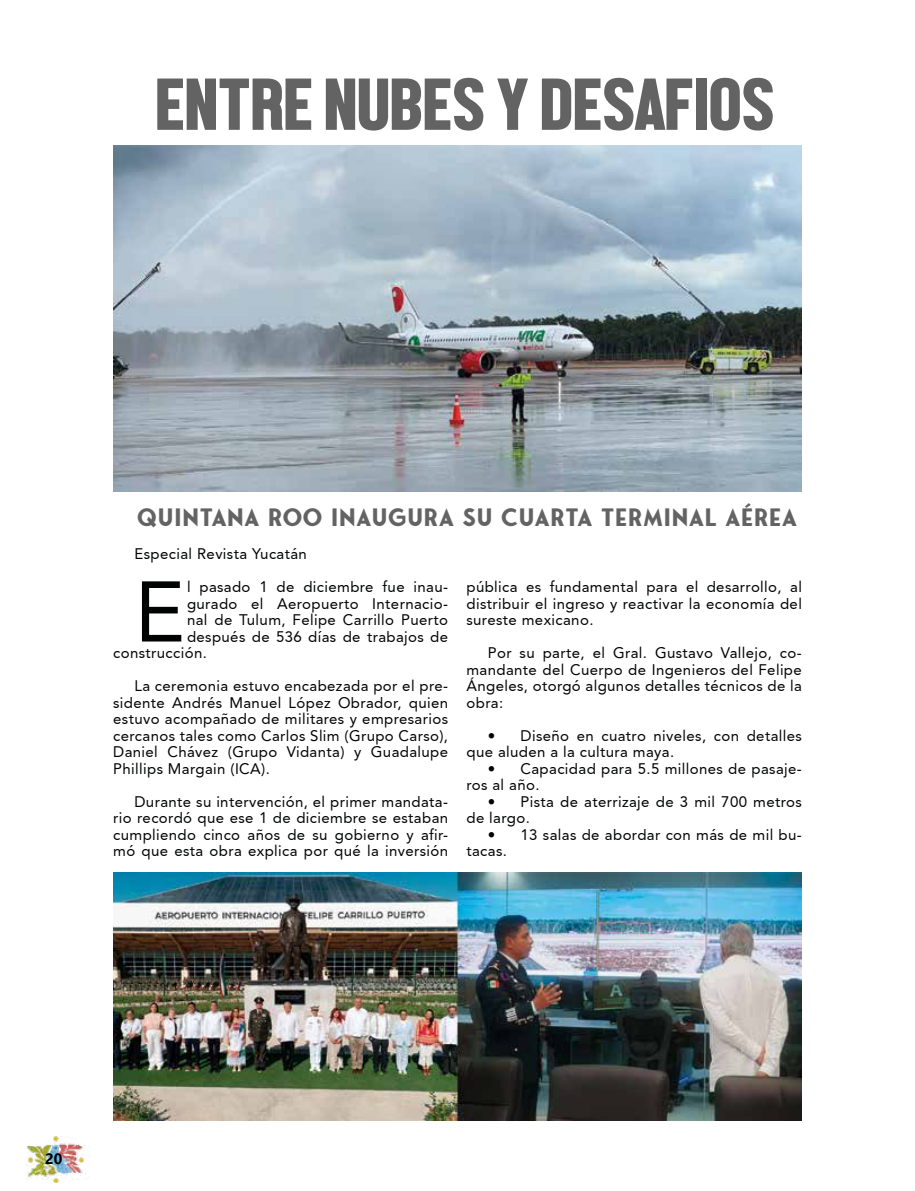
<style>
.page{position:relative;width:915px;height:1191px;background:#fff}
.page>*{position:absolute;margin:0;border:0;box-sizing:border-box;transform-origin:0 0}
.t1{font:italic 84.9px "Avenir";color:#010202}
.t2{font:75px "Front Page Neue";color:#646363}
.t3{font:700 24px "Fonseca";color:#646363}
.t4{font:italic 15px/16.5px "Avenir";letter-spacing:.025em;color:#010202;text-align:justify}
.t5{font:700 15px "Segoe UI";color:#000}
</style>
<div class="page">
<img style="left:113px;top:146px;width:688px;height:346px">
<img style="left:113px;top:872px;width:688px;height:248px">
<img style="left:26px;top:1136px;width:63px;height:46px">
<h2 class="t2" style="left:157px;top:63px;width:620px">ENTRE NUBES Y DESAFIOS</h2>
<h3 class="t3" style="left:137px;top:502px;width:662px">QUINTANA ROO INAUGURA SU CUARTA TERMINAL AÉREA</h3>
<p class="t4" style="left:134px;top:545px;width:174px">Especial Revista Yucatán</p>
<h1 class="t1" style="left:134px;top:562px;width:52px">E</h1>
<p class="t4" style="left:187px;top:578px;width:262px">l pasado 1 de diciembre fue inau-</p>
<p class="t4" style="left:187px;top:595px;width:262px">gurado el Aeropuerto Internacio-</p>
<p class="t4" style="left:187px;top:611px;width:262px">nal de Tulum, Felipe Carrillo Puerto</p>
<p class="t4" style="left:187px;top:628px;width:262px">después de 536 días de trabajos de</p>
<p class="t4" style="left:113px;top:644px;width:95px">construcción.</p>
<p class="t4" style="left:113px;top:677px;width:336px;text-indent:21px">La ceremonia estuvo encabezada por el pre&shy;sidente Andrés Manuel López Obrador, quien estuvo acompañado de militares y empresarios cercanos tales como Carlos Slim (Grupo Carso), Daniel Chávez (Grupo Vidanta) y Guadalupe Phillips Margain (ICA).</p>
<p class="t4" style="left:113px;top:793px;width:336px;text-indent:21px">Durante su intervención, el primer mandata&shy;rio recordó que ese 1 de diciembre se estaban cumpliendo cinco años de su gobierno y afir&shy;mó que esta obra explica por qué la inversión</p>
<p class="t4" style="left:466px;top:578px;width:337px">pública es fundamental para el desarrollo, al distribuir el ingreso y reactivar la economía del sureste mexicano.</p>
<p class="t4" style="left:466px;top:644px;width:337px;text-indent:21px">Por su parte, el Gral. Gustavo Vallejo, co&shy;mandante del Cuerpo de Ingenieros del Felipe Ángeles, otorgó algunos detalles técnicos de la obra:</p>
<p class="t4" style="left:466px;top:727px;width:337px;text-indent:21px">• Diseño en cuatro niveles, con detalles que aluden a la cultura maya.</p>
<p class="t4" style="left:466px;top:760px;width:337px;text-indent:21px">• Capacidad para 5.5 millones de pasaje&shy;ros al año.</p>
<p class="t4" style="left:466px;top:793px;width:337px;text-indent:21px">• Pista de aterrizaje de 3 mil 700 metros de largo.</p>
<p class="t4" style="left:466px;top:826px;width:337px;text-indent:21px">• 13 salas de abordar con más de mil bu&shy;tacas.</p>
<p class="t5" style="left:45px;top:1144px;width:19px">20</p>
</div>
